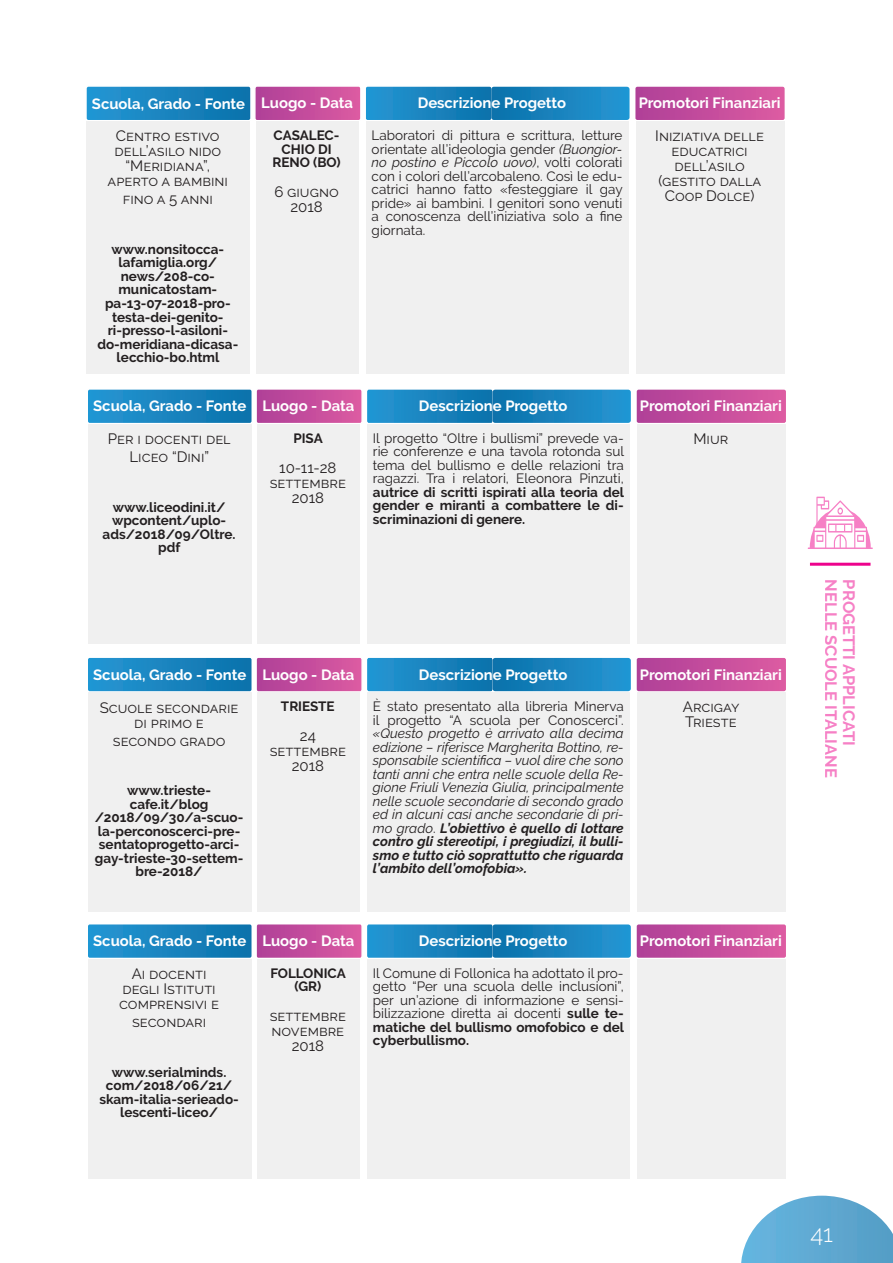
<style>
.page{position:relative;width:893px;height:1263px;background:#fff}
.page>*{position:absolute;margin:0;border:0;box-sizing:border-box;transform-origin:0 0}
.t1{font:300 24px "Raleway";color:#fff}
.t2{font:700 16.5px "Raleway";color:#ed028c}
.t3{font:15px/15px "Raleway";color:#231f20;text-align:center}
.t4{font:700 14.85px "Raleway";color:#fff}
.t5{font:13.5px/13.5px "Raleway";color:#231f20;text-align:justify}
.t6{font:700 13.5px/13.5px "Raleway";color:#231f20;text-align:center}
.t7{font:italic 13.5px/13.5px "Raleway";color:#231f20;text-align:justify}
.s1{font-style:italic}
.s2{font-style:normal}
.s3{font-weight:700}
</style>
<div class="page">
<svg style="left:741px;top:1196px;width:152px;height:67px"></svg>
<hr style="left:810px;top:563px;width:60px;height:3px;background:#ed028c">
<svg style="left:808px;top:497px;width:65px;height:52px"></svg>
<div style="left:87px;top:121px;width:163px;height:253px;background:#f0f0f0"></div>
<div style="left:366px;top:121px;width:129px;height:253px;background:#f0f0f0"></div>
<div style="left:487px;top:121px;width:141px;height:253px;background:#f0f0f0"></div>
<div style="left:256px;top:121px;width:103px;height:253px;background:#f0f0f0"></div>
<svg style="left:86px;top:86px;width:699px;height:36px;background:#697eb9"></svg>
<div style="left:636px;top:122px;width:148px;height:252px;background:#f0f0f0"></div>
<div style="left:88px;top:424px;width:164px;height:219px;background:#f0f0f0"></div>
<div style="left:367px;top:424px;width:129px;height:219px;background:#f0f0f0"></div>
<div style="left:488px;top:424px;width:142px;height:219px;background:#f0f0f0"></div>
<div style="left:257px;top:424px;width:103px;height:219px;background:#f0f0f0"></div>
<svg style="left:88px;top:389px;width:698px;height:36px;background:#687db9"></svg>
<div style="left:637px;top:424px;width:148px;height:219px;background:#f0f0f0"></div>
<div style="left:88px;top:693px;width:164px;height:219px;background:#f0f0f0"></div>
<div style="left:367px;top:693px;width:129px;height:219px;background:#f0f0f0"></div>
<div style="left:488px;top:693px;width:142px;height:219px;background:#f0f0f0"></div>
<div style="left:257px;top:693px;width:103px;height:219px;background:#f0f0f0"></div>
<svg style="left:88px;top:657px;width:698px;height:36px;background:#687db9"></svg>
<div style="left:637px;top:693px;width:148px;height:219px;background:#f0f0f0"></div>
<div style="left:88px;top:959px;width:164px;height:219px;background:#f0f0f0"></div>
<div style="left:367px;top:959px;width:129px;height:219px;background:#f0f0f0"></div>
<div style="left:488px;top:959px;width:142px;height:219px;background:#f0f0f0"></div>
<div style="left:257px;top:959px;width:103px;height:219px;background:#f0f0f0"></div>
<svg style="left:88px;top:924px;width:698px;height:34px;background:#6076b5"></svg>
<div style="left:637px;top:959px;width:148px;height:219px;background:#f0f0f0"></div>
<p class="t4" style="left:92px;top:95px;width:263px">Scuola, Grado - Fonte Luogo - Data</p>
<p class="t4" style="left:418px;top:95px;width:150px">Descrizione Progetto</p>
<p class="t4" style="left:639px;top:95px;width:143px">Promotori Finanziari</p>
<p class="t3" style="left:655px;top:128px;width:110px">Iniziativa delle educatrici dell’asilo (gestito dalla<br>Coop Dolce)</p>
<p class="t5" style="left:372px;top:129px;width:253px">Laboratori di pittura e scrittura, letture orientate all’ideologia gender <span class="s1">(Buongior&shy;no postino e Piccolo uovo)</span>, volti colorati con i colori dell’arcobaleno. Così le edu&shy;catrici hanno fatto «festeggiare il gay pride» ai bambini. I genitori sono venuti a conoscenza dell’iniziativa solo a fine giornata.</p>
<p class="t6" style="left:272px;top:129px;width:70px">CASALEC-<br>CHIO DI<br>RENO (BO)</p>
<p class="t3" style="left:274px;top:184px;width:66px">6 giugno<br>2018</p>
<p class="t3" style="left:108px;top:129px;width:122px">Centro estivo dell’asilo nido “Meridiana”, aperto a bambini</p>
<p class="t3" style="left:123px;top:192px;width:92px">fino a 5 anni</p>
<p class="t6" style="left:97px;top:243px;width:142px">www.nonsitocca&shy;lafamiglia.org/ news/208-co&shy;municatostam&shy;pa-13-07-2018-pro&shy;testa-dei-genito&shy;ri-presso-l-asiloni&shy;do-meridiana-dicasa&shy;lecchio-bo.html</p>
<p class="t4" style="left:93px;top:398px;width:263px">Scuola, Grado - Fonte Luogo - Data</p>
<p class="t4" style="left:419px;top:398px;width:150px">Descrizione Progetto</p>
<p class="t4" style="left:640px;top:398px;width:143px">Promotori Finanziari</p>
<p class="t3" style="left:693px;top:431px;width:36px">Miur</p>
<p class="t5" style="left:373px;top:431px;width:253px">Il progetto “Oltre i bullismi” prevede va&shy;rie conferenze e una tavola rotonda sul tema del bullismo e delle relazioni tra ragazzi. Tra i relatori, Eleonora Pinzuti,</p>
<p class="t6" style="left:373px;top:485px;width:253px;text-align:justify">autrice di scritti ispirati alla teoria del gender e miranti a combattere le di&shy;scriminazioni di genere.</p>
<p class="t6" style="left:293px;top:431px;width:31px">PISA</p>
<p class="t3" style="left:270px;top:460px;width:78px">10-11-28 settembre<br>2018</p>
<p class="t3" style="left:108px;top:430px;width:124px;line-height:18px">Per i docenti del<br>Liceo “Dini”</p>
<p class="t6" style="left:103px;top:500px;width:134px">www.liceodini.it/ wpcontent/uplo&shy;ads/2018/09/Oltre. pdf</p>
<p class="t4" style="left:93px;top:666px;width:263px">Scuola, Grado - Fonte Luogo - Data</p>
<p class="t4" style="left:419px;top:666px;width:150px">Descrizione Progetto</p>
<p class="t4" style="left:640px;top:666px;width:143px">Promotori Finanziari</p>
<p class="t3" style="left:683px;top:699px;width:58px;text-align:left">Arcigay<br>Trieste</p>
<p class="t5" style="left:373px;top:700px;width:252px">È stato presentato alla libreria Minerva il progetto “A scuola per Conoscerci”.</p>
<p class="t7" style="left:373px;top:727px;width:252px">«Questo progetto è arrivato alla decima edizione – riferisce Margherita Bottino, re&shy;sponsabile scientifica – vuol dire che sono tanti anni che entra nelle scuole della Re&shy;gione Friuli Venezia Giulia, principalmente nelle scuole secondarie di secondo grado ed in alcuni casi anche secondarie di pri&shy;mo grado<span class="s2">.</span> <span class="s3">L’obiettivo è quello di lottare contro gli stereotipi, i pregiudizi, il bulli&shy;smo e tutto ciò soprattutto che riguarda l’ambito dell’omofobia».</span></p>
<p class="t6" style="left:281px;top:700px;width:55px">TRIESTE</p>
<p class="t3" style="left:270px;top:728px;width:78px">24 settembre<br>2018</p>
<p class="t3" style="left:100px;top:700px;width:140px">Scuole secondarie di primo e</p>
<p class="t3" style="left:113px;top:733px;width:114px">secondo grado</p>
<p class="t6" style="left:95px;top:784px;width:150px">www.trieste&shy;cafe.it/blog /2018/09/30/a-scuo&shy;la-perconoscerci-pre&shy;sentatoprogetto-arci&shy;gay-trieste-30-settem&shy;bre-2018/</p>
<p class="t4" style="left:93px;top:932px;width:263px">Scuola, Grado - Fonte Luogo - Data</p>
<p class="t4" style="left:419px;top:932px;width:150px">Descrizione Progetto</p>
<p class="t4" style="left:640px;top:932px;width:143px">Promotori Finanziari</p>
<p class="t3" style="left:119px;top:966px;width:102px">Ai docenti degli Istituti comprensivi e</p>
<p class="t3" style="left:132px;top:1014px;width:76px">secondari</p>
<p class="t6" style="left:99px;top:1065px;width:141px">www.serialminds. com/2018/06/21/ skam-italia-serieado&shy;lescenti-liceo/</p>
<p class="t6" style="left:270px;top:966px;width:77px">FOLLONICA (GR)</p>
<p class="t3" style="left:270px;top:1008px;width:78px">settembre novembre<br>2018</p>
<p class="t5" style="left:373px;top:966px;width:253px">Il Comune di Follonica ha adottato il pro&shy;getto “Per una scuola delle inclusioni”, per un’azione di informazione e sensi&shy;bilizzazione diretta ai docenti <span class="s3">sulle te&shy;matiche del bullismo omofobico e del cyberbullismo.</span></p>
<p class="t2" style="left:840px;top:579px;width:200px;rotate:90deg">NELLE SCUOLE ITALIANE</p>
<p class="t2" style="left:858px;top:579px;width:168px;rotate:90deg">PROGETTI APPLICATI</p>
<h1 class="t1" style="left:810px;top:1219px;width:24px">41</h1>
</div>
